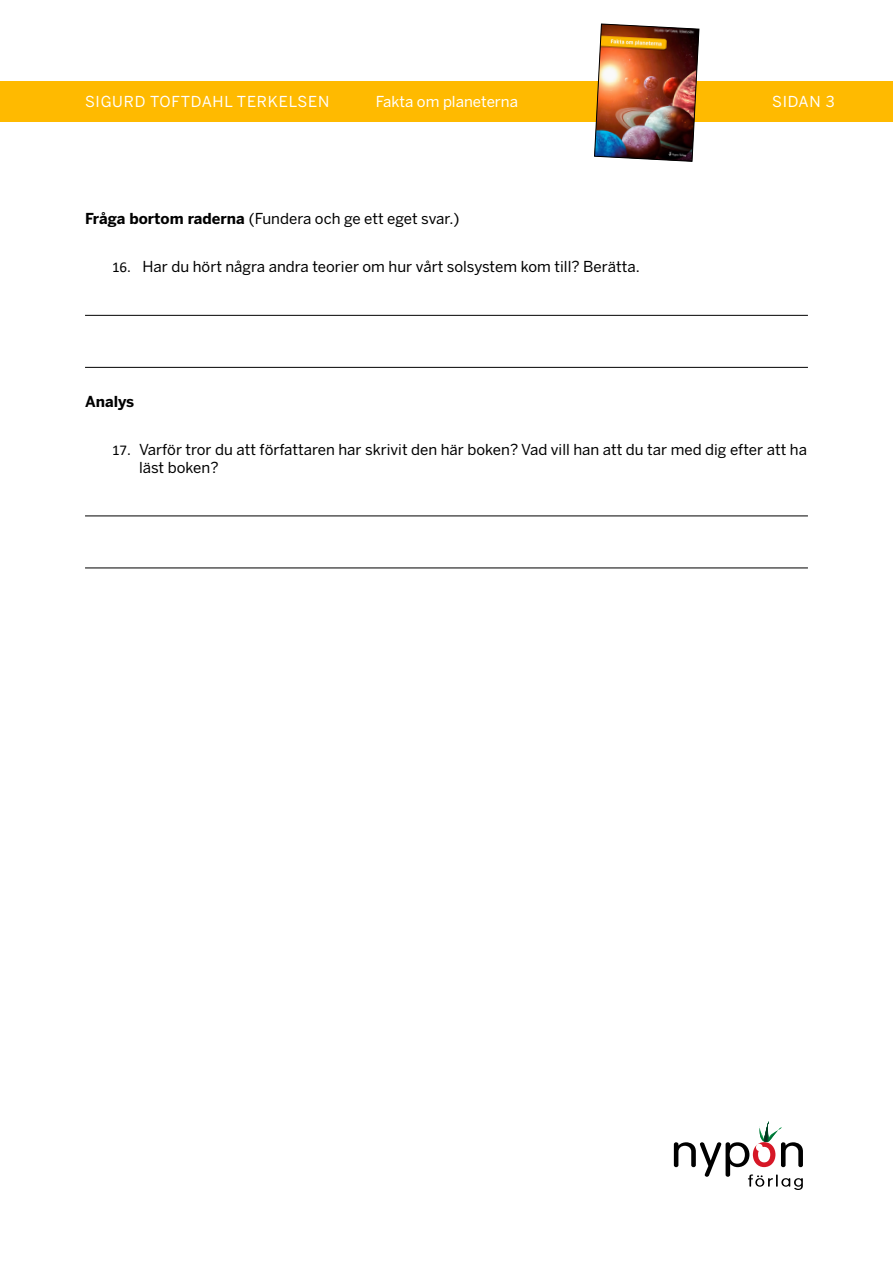
<style>
.page{position:relative;width:893px;height:1263px;background:#fff}
.page>*{position:absolute;margin:0;border:0;box-sizing:border-box;transform-origin:0 0}
.t1{font:15px/18px "Benton Sans";color:#000}
.t2{font:15px "Benton Sans";letter-spacing:.045em;color:#fff}
.t3{font:15px "Benton Sans";color:#fff}
.t4{font:700 15px "Benton Sans";color:#000}
.s1{font-weight:700}
.s2{font-family:"Calibri"}
</style>
<div class="page">
<div style="left:0;top:81px;width:893px;height:40px;background:#ffba00"></div>
<svg style="left:674px;top:1121px;width:129px;height:69px"></svg>
<img style="left:594px;top:23px;width:105px;height:139px">
<hr style="left:85px;top:315px;width:723px;height:1px;background:#000">
<hr style="left:85px;top:367px;width:723px;height:1px;background:#000">
<hr style="left:85px;top:515px;width:723px;height:1px;background:#000">
<hr style="left:85px;top:567px;width:723px;height:1px;background:#000">
<p class="t2" style="left:85px;top:93px;width:246px">SIGURD TOFTDAHL TERKELSEN</p>
<p class="t3" style="left:376px;top:93px;width:144px">Fakta om planeterna</p>
<p class="t2" style="left:772px;top:93px;width:64px">SIDAN 3</p>
<p class="t1" style="left:85px;top:210px;width:376px"><span class="s1">Fråga bortom raderna</span> (Fundera och ge ett eget svar.)</p>
<p class="t1" style="left:112px;top:258px;width:529px"><span class="s2">16.</span> Har du hört några andra teorier om hur vårt solsystem kom till? Berätta.</p>
<p class="t4" style="left:85px;top:393px;width:51px">Analys</p>
<p class="t1" style="left:139px;top:441px;width:669px;text-indent:-27px"><span class="s2">17.</span> Varför tror du att författaren har skrivit den här boken? Vad vill han att du tar med dig efter att ha läst boken?</p>
</div>
